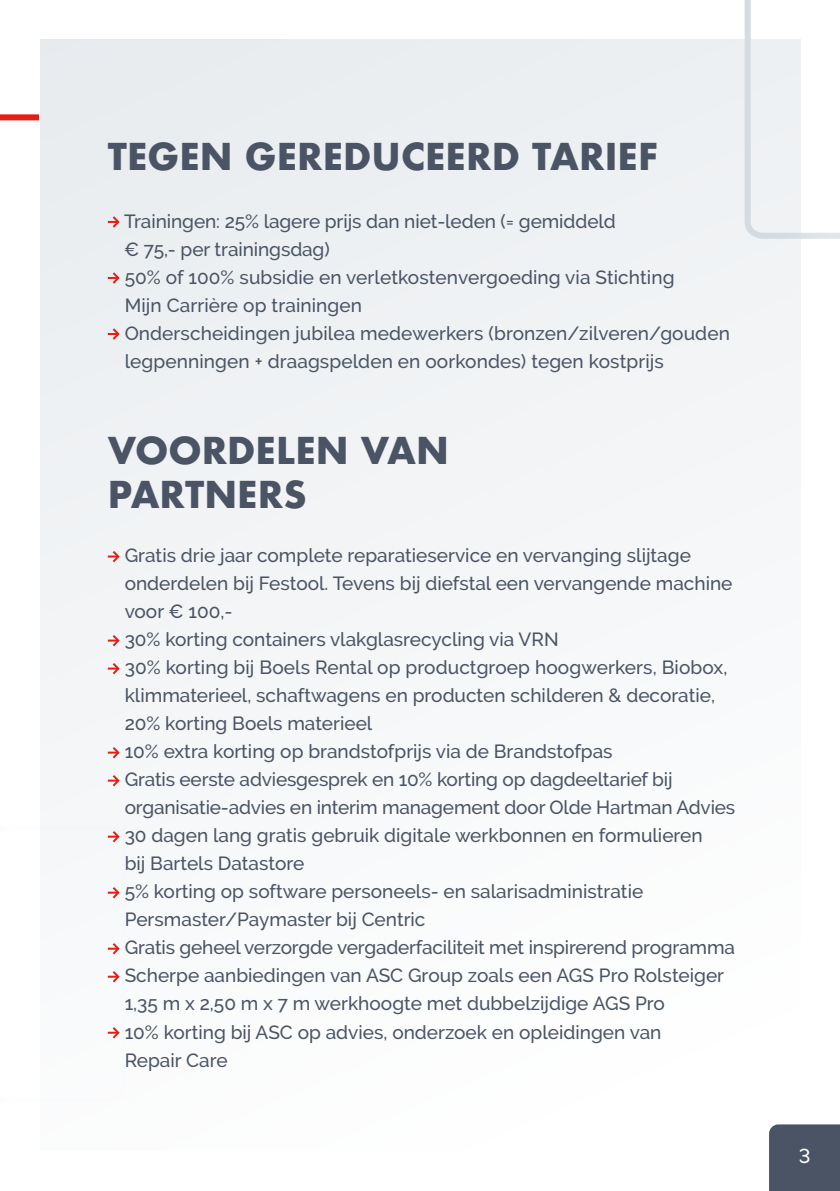
<style>
.page{position:relative;width:840px;height:1191px;background:#fff}
.page>*{position:absolute;margin:0;border:0;box-sizing:border-box;transform-origin:0 0}
.Hoofdtitel_middel{font:700 36px "Futura";color:#4a5464}
.Titel_klein{font:500 20px "Raleway";color:#fff}
.Titel_klein-2{font:500 19px/28px "Raleway";color:#4a5464}
</style>
<div class="page">
<svg style="left:0;top:114px;width:39px;height:7px"></svg>
<div style="left:40px;top:40px;width:759px;height:1111px;background:#f4f6f7"></div>
<svg style="left:108px;top:216px;width:12px;height:12px"></svg>
<svg style="left:108px;top:272px;width:12px;height:12px"></svg>
<svg style="left:108px;top:328px;width:12px;height:12px"></svg>
<svg style="left:108px;top:551px;width:12px;height:12px"></svg>
<svg style="left:108px;top:635px;width:12px;height:12px"></svg>
<svg style="left:108px;top:663px;width:12px;height:12px"></svg>
<svg style="left:108px;top:747px;width:12px;height:12px"></svg>
<svg style="left:108px;top:775px;width:12px;height:12px"></svg>
<svg style="left:742px;top:0;width:97px;height:241px"></svg>
<svg style="left:107px;top:831px;width:13px;height:208px"></svg>
<div style="left:768px;top:1124px;width:71px;height:67px;background:#4a5464"></div>
<p class="Hoofdtitel_middel" style="left:108px;top:130px;width:551px">TEGEN GEREDUCEERD TARIEF</p>
<p class="Titel_klein-2" style="left:124px;top:207px;width:493px">Trainingen: 25% lagere prijs dan niet-leden (= gemiddeld € 75,- per trainingsdag)</p>
<p class="Titel_klein-2" style="left:125px;top:263px;width:551px">50% of 100% subsidie en verletkostenvergoeding via Stichting<br>Mijn Carrière op trainingen</p>
<p class="Titel_klein-2" style="left:125px;top:319px;width:606px">Onderscheidingen jubilea medewerkers (bronzen/zilveren/gouden legpenningen + draagspelden en oorkondes) tegen kostprijs</p>
<p class="Hoofdtitel_middel" style="left:108px;top:424px;width:342px">VOORDELEN VAN</p>
<p class="Hoofdtitel_middel" style="left:108px;top:468px;width:200px">PARTNERS</p>
<p class="Titel_klein-2" style="left:125px;top:541px;width:609px">Gratis drie jaar complete reparatieservice en vervanging slijtage onderdelen bij Festool. Tevens bij diefstal een vervangende machine voor € 100,-</p>
<p class="Titel_klein-2" style="left:125px;top:625px;width:435px">30% korting containers vlakglasrecycling via VRN</p>
<p class="Titel_klein-2" style="left:125px;top:653px;width:604px">30% korting bij Boels Rental op productgroep hoogwerkers, Biobox, klimmaterieel, schaftwagens en producten schilderen &amp; decoratie,<br>20% korting Boels materieel</p>
<p class="Titel_klein-2" style="left:125px;top:737px;width:489px">10% extra korting op brandstofprijs via de Brandstofpas</p>
<p class="Titel_klein-2" style="left:125px;top:765px;width:611px">Gratis eerste adviesgesprek en 10% korting op dagdeeltarief bij organisatie-advies en interim management door Olde Hartman Advies</p>
<p class="Titel_klein-2" style="left:125px;top:821px;width:579px">30 dagen lang gratis gebruik digitale werkbonnen en formulieren bij Bartels Datastore</p>
<p class="Titel_klein-2" style="left:125px;top:877px;width:520px">5% korting op software personeels- en salarisadministratie<br>Persmaster/Paymaster bij Centric</p>
<p class="Titel_klein-2" style="left:125px;top:933px;width:611px">Gratis geheel verzorgde vergaderfaciliteit met inspirerend programma</p>
<p class="Titel_klein-2" style="left:125px;top:961px;width:600px">Scherpe aanbiedingen van ASC Group zoals een AGS Pro Rolsteiger<br>1,35 m x 2,50 m x 7 m werkhoogte met dubbelzijdige AGS Pro</p>
<p class="Titel_klein-2" style="left:125px;top:1017px;width:538px">10% korting bij ASC op advies, onderzoek en opleidingen van<br>Repair Care</p>
<p class="Titel_klein" style="left:798px;top:1144px;width:13px">3</p>
</div>
